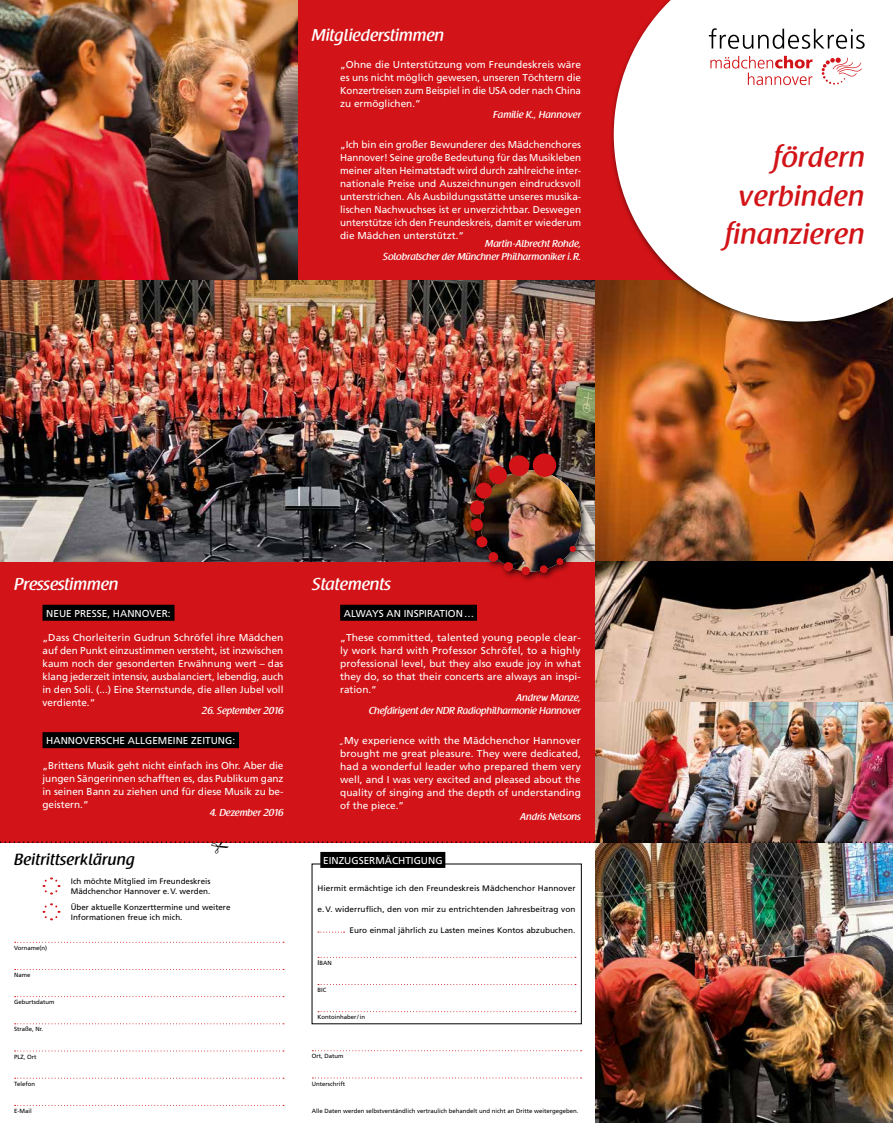
<style>
.page{position:relative;width:893px;height:1123px;background:#fff}
.page>*{position:absolute;margin:0;border:0;box-sizing:border-box;transform-origin:0 0}
.t1{font:500 28.5px "Raspoutine";letter-spacing:.02em;color:#d21317}
.t2{font:500 17px "Raspoutine";color:#fff}
.t3{font:500 16px "Raspoutine";letter-spacing:.02em;color:#000}
.t4{font:10px/13px "Frutiger LT";color:#fff;text-align:justify}
.t5{font:500 10px/13px "Raspoutine";letter-spacing:-.01em;color:#fff;text-align:right}
.t6{font:8px/10px "Frutiger LT";letter-spacing:.005em;color:#000}
.t7{font:6px "Frutiger LT";color:#000}
.s1{font-family:"Raspoutine";font-weight:500}
.s2{font-size:7px}
</style>
<div class="page">
<img style="left:595px;top:854px;width:298px;height:269px">
<div style="left:0;top:0;width:893px;height:842px;background:#d21317"></div>
<img style="left:0;top:0;width:298px;height:281px">
<img style="left:595px;top:702px;width:298px;height:139px">
<div style="left:43px;top:604px;width:131px;height:16px;background:#000"></div>
<div style="left:43px;top:732px;width:196px;height:16px;background:#000"></div>
<img style="left:0;top:281px;width:893px;height:280px">
<div style="left:466px;top:449px;width:123px;height:134px;background:#000;opacity:.75"></div>
<img style="left:480px;top:470px;width:101px;height:101px;border-radius:51px">
<div style="left:533px;top:453px;width:23px;height:24px;background:#d21317;border-radius:50%"></div>
<div style="left:509px;top:455px;width:20px;height:21px;background:#d21317;border-radius:50%"></div>
<div style="left:489px;top:466px;width:18px;height:18px;background:#d21317;border-radius:50%"></div>
<div style="left:476px;top:482px;width:16px;height:16px;background:#d21317;border-radius:50%"></div>
<div style="left:470px;top:500px;width:14px;height:14px;background:#d21317;border-radius:50%"></div>
<div style="left:470px;top:518px;width:13px;height:13px;background:#d21317;border-radius:50%"></div>
<div style="left:476px;top:536px;width:11px;height:11px;background:#d21317;border-radius:50%"></div>
<div style="left:488px;top:552px;width:10px;height:10px;background:#d21317;border-radius:50%"></div>
<div style="left:504px;top:562px;width:9px;height:9px;background:#d21317;border-radius:50%"></div>
<div style="left:521px;top:567px;width:9px;height:8px;background:#d21317;border-radius:50%"></div>
<div style="left:540px;top:565px;width:8px;height:8px;background:#d21317;border-radius:50%"></div>
<div style="left:556px;top:558px;width:7px;height:7px;background:#d21317;border-radius:50%"></div>
<div style="left:569px;top:546px;width:7px;height:6px;background:#d21317;border-radius:50%"></div>
<svg style="left:15px;top:941px;width:269px;height:1px"></svg>
<svg style="left:15px;top:969px;width:269px;height:1px"></svg>
<svg style="left:15px;top:996px;width:269px;height:1px"></svg>
<svg style="left:15px;top:1023px;width:269px;height:1px"></svg>
<svg style="left:15px;top:1050px;width:269px;height:1px"></svg>
<svg style="left:15px;top:1077px;width:269px;height:1px"></svg>
<svg style="left:42px;top:877px;width:19px;height:18px"></svg>
<svg style="left:42px;top:903px;width:19px;height:18px"></svg>
<div style="left:320px;top:852px;width:125px;height:16px;background:#000"></div>
<svg style="left:318px;top:956px;width:258px;height:1px"></svg>
<svg style="left:318px;top:984px;width:258px;height:1px"></svg>
<svg style="left:318px;top:1011px;width:258px;height:1px"></svg>
<svg style="left:312px;top:1050px;width:270px;height:1px"></svg>
<svg style="left:312px;top:1077px;width:270px;height:1px"></svg>
<svg style="left:318px;top:931px;width:26px;height:1px"></svg>
<div style="left:610px;top:0;width:283px;height:330px;background:#000;opacity:.75"></div>
<svg style="left:614px;top:0;width:279px;height:321px;background:#f4e3e0"></svg>
<svg style="left:709px;top:28px;width:156px;height:21px;background:#cbcbcb"></svg>
<svg style="left:822px;top:58px;width:40px;height:27px"></svg>
<svg style="left:710px;top:56px;width:103px;height:29px;background:#f6d3d4"></svg>
<div style="left:340px;top:604px;width:137px;height:16px;background:#000"></div>
<img style="left:595px;top:561px;width:298px;height:141px">
<img style="left:0;top:841px;width:893px;height:13px">
<h2 class="t2" style="left:312px;top:25px;width:134px">Mitgliederstimmen</h2>
<p class="t4" style="left:340px;top:58px;width:242px">„Ohne die Unterstützung vom Freundeskreis wäre es uns nicht möglich gewesen, unseren Töchtern die Konzertreisen zum Beispiel in die USA oder nach China zu ermöglichen.“</p>
<p class="t5" style="left:493px;top:108px;width:90px">Familie K., Hannover</p>
<p class="t4" style="left:340px;top:138px;width:242px">„Ich bin ein großer Bewunderer des Mädchenchores Hannover! Seine große Bedeutung für das Musikleben meiner alten Heimatstadt wird durch zahlreiche inter&shy;nationale Preise und Auszeichnungen eindrucksvoll unterstrichen. Als Ausbildungsstätte unseres musika&shy;lischen Nachwuchses ist er unverzichtbar. Deswegen unterstütze ich den Freundeskreis, damit er wiederum die Mädchen unterstützt.“</p>
<p class="t5" style="left:383px;top:237px;width:200px">Martin-Albrecht Rohde,<br>Solobratscher der Münchner Philharmoniker i.R.</p>
<h2 class="t2" style="left:14px;top:574px;width:106px">Pressestimmen</h2>
<p class="t4" style="left:46px;top:607px;width:126px">NEUE PRESSE, HANNOVER:</p>
<p class="t4" style="left:43px;top:631px;width:243px">„Dass Chorleiterin Gudrun Schröfel ihre Mädchen auf den Punkt einzustimmen versteht, ist inzwischen kaum noch der gesonderten Erwähnung wert – das klang jederzeit intensiv, ausbalanciert, lebendig, auch in den Soli. (...) Eine Sternstunde, die allen Jubel voll verdiente.“</p>
<p class="t5" style="left:202px;top:704px;width:83px">26. September 2016</p>
<p class="t4" style="left:46px;top:734px;width:190px">HANNOVERSCHE ALLGEMEINE ZEITUNG:</p>
<p class="t4" style="left:43px;top:758px;width:243px">„Brittens Musik geht nicht einfach ins Ohr. Aber die jungen Sängerinnen schafften es, das Publikum ganz in seinen Bann zu ziehen und für diese Musik zu be&shy;geistern.“</p>
<p class="t5" style="left:209px;top:805px;width:76px">4. Dezember 2016</p>
<h3 class="t3" style="left:14px;top:850px;width:122px">Beitrittserklärung</h3>
<p class="t6" style="left:71px;top:876px;width:141px">Ich möchte Mitglied im Freundeskreis<br>Mädchenchor Hannover e.V. werden.</p>
<p class="t6" style="left:71px;top:902px;width:161px">Über aktuelle Konzerttermine und weitere<br>Informationen freue ich mich.</p>
<p class="t7" style="left:14px;top:944px;width:35px">Vorname(n)</p>
<p class="t7" style="left:14px;top:971px;width:18px">Name</p>
<p class="t7" style="left:14px;top:998px;width:42px">Geburtsdatum</p>
<p class="t7" style="left:14px;top:1025px;width:31px">Straße, Nr.</p>
<p class="t7" style="left:14px;top:1053px;width:24px">PLZ, Ort</p>
<p class="t7" style="left:14px;top:1080px;width:22px">Telefon</p>
<p class="t7" style="left:14px;top:1107px;width:19px">E-Mail</p>
<h2 class="t2" style="left:312px;top:574px;width:80px">Statements</h2>
<p class="t4" style="left:344px;top:607px;width:132px">ALWAYS AN INSPIRATION…</p>
<p class="t4" style="left:340px;top:631px;width:242px">„These committed, talented young people clear&shy;ly work hard with Professor Schröfel, to a highly professional level, but they also exude joy in what they do, so that their concerts are always an inspi&shy;ration.“</p>
<p class="t5" style="left:369px;top:691px;width:214px">Andrew Manze,<br>Chefdirigent der NDR Radiophilharmonie Hannover</p>
<p class="t4" style="left:340px;top:734px;width:242px"><span class="s1">„</span>My experience with the Mädchenchor Hannover brought me great pleasure. They were dedicated, had a wonderful leader who prepared them very well, and I was very excited and pleased about the quality of singing and the depth of understanding of the piece.”</p>
<p class="t5" style="left:520px;top:810px;width:62px">Andris Nelsons</p>
<p class="t4" style="left:323px;top:854px;width:121px">EINZUGSERMÄCHTIGUNG</p>
<p class="t6" style="left:317px;top:882px;width:260px">Hiermit ermächtige ich den Freundeskreis Mädchenchor Hannover</p>
<p class="t6" style="left:317px;top:903px;width:259px">e.V. widerruflich, den von mir zu entrichtenden Jahresbeitrag von</p>
<p class="t6" style="left:349px;top:924px;width:227px">Euro einmal jährlich zu Lasten meines Kontos abzubuchen.</p>
<p class="t7" style="left:317px;top:959px;width:16px"><span class="s2">I</span>BAN</p>
<p class="t7" style="left:317px;top:986px;width:11px">BIC</p>
<p class="t7" style="left:317px;top:1013px;width:49px">Kontoinhaber/in</p>
<p class="t7" style="left:312px;top:1052px;width:33px">Ort, Datum</p>
<p class="t7" style="left:312px;top:1079px;width:35px">Unterschrift</p>
<p class="t7" style="left:312px;top:1107px;width:268px">Alle Daten werden selbstverständlich vertraulich behandelt und nicht an Dritte weitergegeben.</p>
<h1 class="t1" style="left:773px;top:141px;width:93px">fördern</h1>
<h1 class="t1" style="left:738px;top:181px;width:127px">verbinden</h1>
<h1 class="t1" style="left:725px;top:218px;width:141px">finanzieren</h1>
</div>
